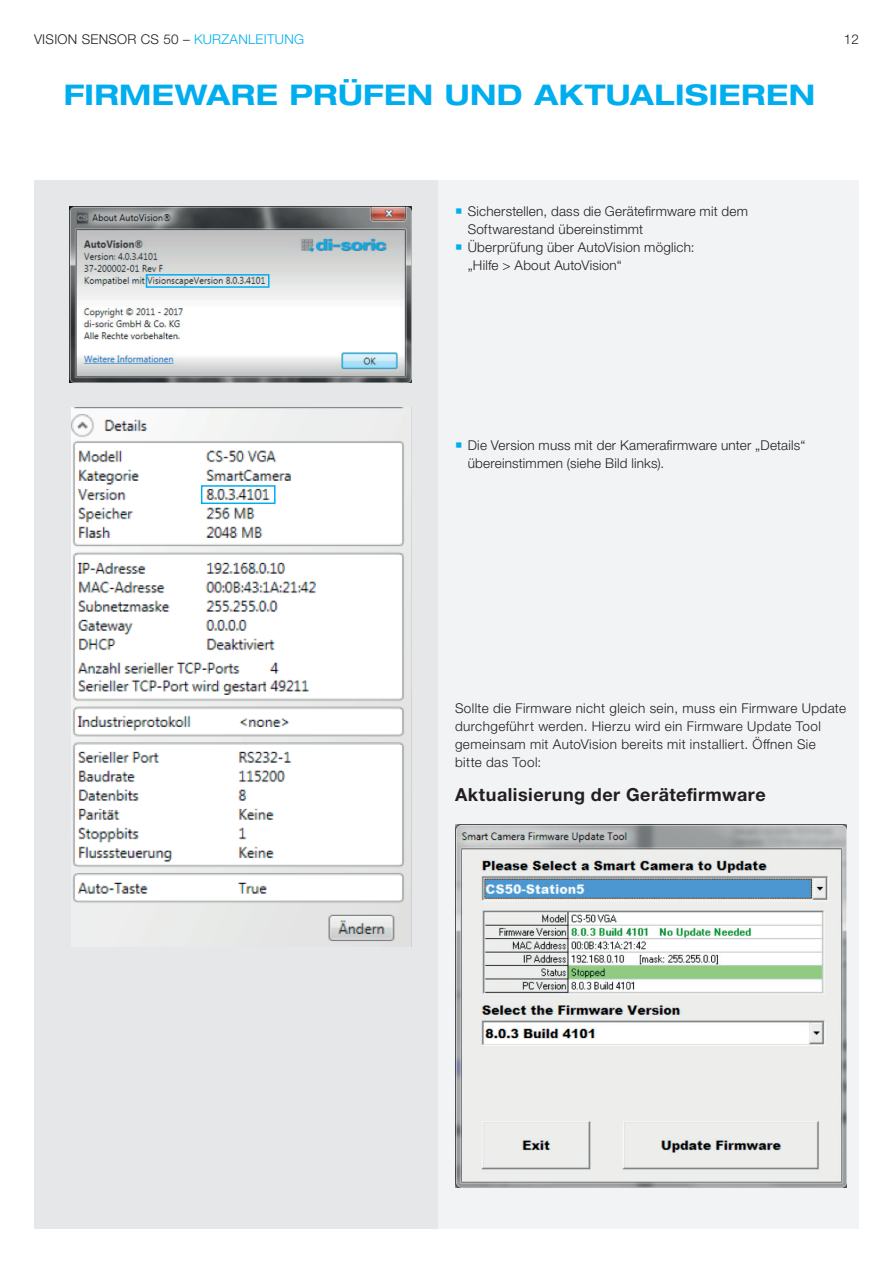
<style>
.page{position:relative;width:893px;height:1263px;background:#fff}
.page>*{position:absolute;margin:0;border:0;box-sizing:border-box;transform-origin:0 0}
.t1{font:700 expanded 28.5px "Helvetica Neue LTW1 G";letter-spacing:.02em;color:#00aeef}
.t2{font:700 18px "Helvetica Neue LTW1 G";letter-spacing:.03em;color:#231f20}
.t3{font:300 13.5px/18px "Helvetica Neue LTW1 G";letter-spacing:.02em;color:#231f20}
.s1{color:#00aeef}
</style>
<div class="page">
<div style="left:34px;top:181px;width:825px;height:1048px;background:#e6e7e9"></div>
<div style="left:438px;top:181px;width:421px;height:1048px;background:#f2f3f4"></div>
<img style="left:455px;top:824px;width:391px;height:363px">
<img style="left:69px;top:206px;width:342px;height:176px">
<img style="left:71px;top:408px;width:334px;height:534px">
<div style="left:146px;top:274px;width:123px;height:14px;border:2px solid #00aeef"></div>
<div style="left:201px;top:485px;width:75px;height:19px;border:2px solid #00aeef"></div>
<p class="t3" style="left:34px;top:30px;width:272px">VISION SENSOR CS 50 – <span class="s1">KURZANLEITUNG</span></p>
<p class="t3" style="left:844px;top:30px;width:17px">12</p>
<h1 class="t1" style="left:64px;top:77px;width:753px">FIRMEWARE PRÜFEN UND AKTUALISIEREN</h1>
<p class="t3" style="left:468px;top:202px;width:282px;text-indent:-13px"><span class="s1">○</span> Sicherstellen, dass die Gerätefirmware mit dem<br>Softwarestand übereinstimmt</p>
<p class="t3" style="left:468px;top:238px;width:228px;text-indent:-13px"><span class="s1">○</span> Überprüfung über AutoVision möglich: „Hilfe &gt; About AutoVision“</p>
<p class="t3" style="left:468px;top:436px;width:339px;text-indent:-13px"><span class="s1">○</span> Die Version muss mit der Kamerafirmware unter „Details“ übereinstimmen (siehe Bild links).</p>
<p class="t3" style="left:455px;top:699px;width:393px">Sollte die Firmware nicht gleich sein, muss ein Firmware Update durchgeführt werden. Hierzu wird ein Firmware Update Tool gemeinsam mit AutoVision bereits mit installiert. Öffnen Sie<br>bitte das Tool:</p>
<h2 class="t2" style="left:455px;top:784px;width:312px">Aktualisierung der Gerätefirmware</h2>
</div>
